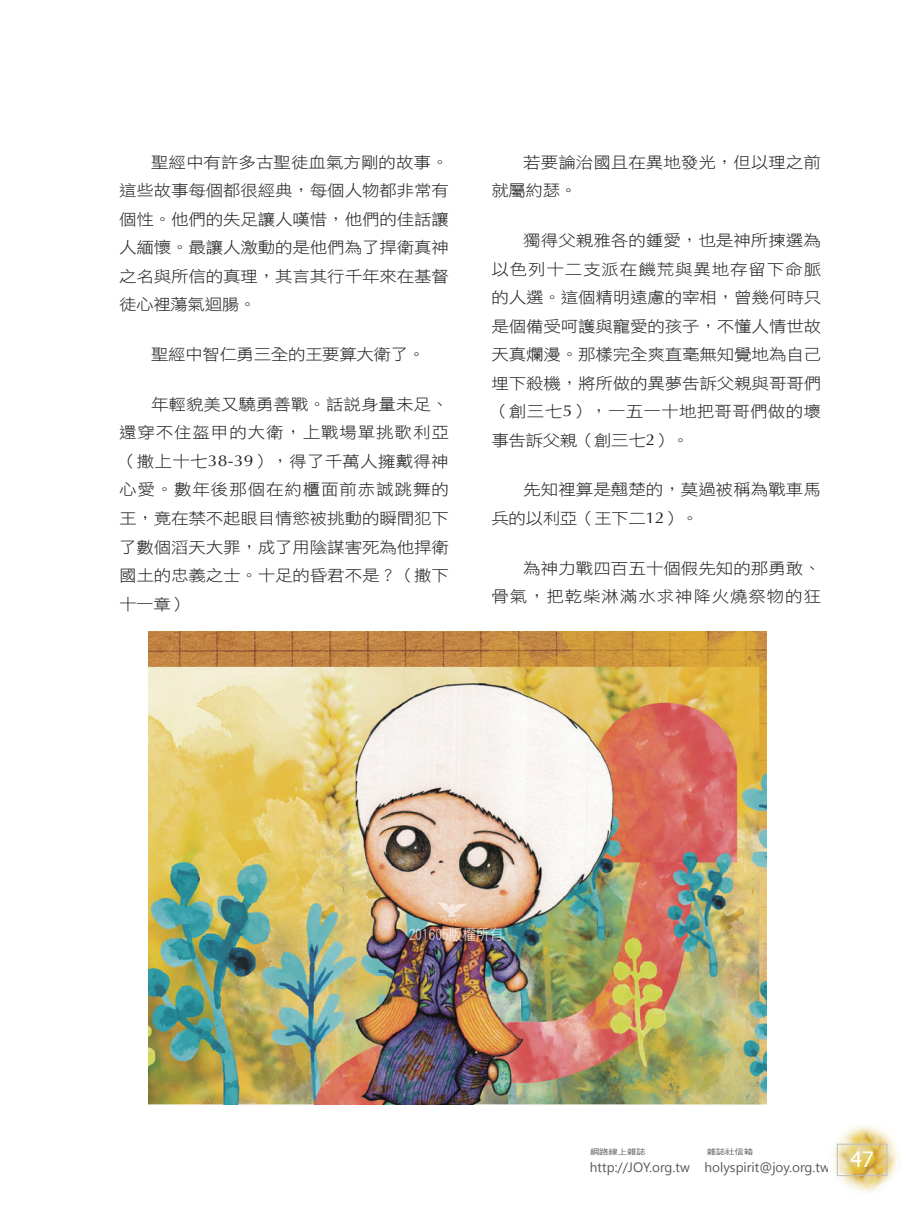
<style>
.page{position:relative;width:919px;height:1217px;background:#fff}
.page>*{position:absolute;margin:0;border:0;box-sizing:border-box;transform-origin:0 0}
.t1{font:15.75px/28.5px "DF Hei W3 WIN BF";letter-spacing:-.01em;color:#231f20;text-align:justify;scale:1.11 1}
.t2{font:15.75px/28.5px "DF Hei W3 WIN BF";letter-spacing:.02em;color:#231f20;text-align:right;scale:1.11 1}
.t3{font:15px "DF Yuan W5 WIN BF";color:#fff;scale:.9 1}
.t4{font:13.5px "Segoe UI";color:#57585a}
.t5{font:7.5px "DF Hei W5 WIN BF";letter-spacing:-.015em;color:#57585a;scale:1.25 1}
.s1{font-family:"Optima"}
</style>
<div class="page">
<img style="left:833px;top:1126px;width:65px;height:66px">
<div style="left:837px;top:1143px;width:50px;height:32px;border:1px solid #bcbdc0"></div>
<img style="left:149px;top:631px;width:617px;height:473px">
<svg style="left:437px;top:901px;width:30px;height:23px"></svg>
<p class="t1" style="left:119px;top:148px;width:298px;text-indent:32px">聖經中有許多古聖徒血氣方剛的故事。這些故事每個都很經典，每個人物都非常有個性。他們的失足讓人嘆惜，他們的佳話讓人緬懷。最讓人激動的是他們為了捍衛真神之名與所信的真理，其言其行千年來在基督徒心裡蕩氣迴腸。</p>
<p class="t1" style="left:151px;top:340px;width:249px">聖經中智仁勇三全的王要算大衛了。</p>
<p class="t1" style="left:119px;top:390px;width:298px;text-indent:32px">年輕貌美又驍勇善戰。話說身量未足、還穿不住盔甲的大衛，上戰場單挑歌利亞（撒上十七<span class="s1">38-39</span>），得了千萬人擁戴得神心愛。數年後那個在約櫃面前赤誠跳舞的王，竟在禁不起眼目情慾被挑動的瞬間犯下了數個滔天大罪，成了用陰謀害死為他捍衛國土的忠義之士。十足的昏君不是？（撒下十一章）</p>
<p class="t1" style="left:491px;top:148px;width:298px;text-indent:32px">若要論治國且在異地發光，但以理之前就屬約瑟。</p>
<p class="t1" style="left:491px;top:226px;width:298px;text-indent:32px">獨得父親雅各的鍾愛，也是神所揀選為以色列十二支派在饑荒與異地存留下命脈的人選。這個精明遠慮的宰相，曾幾何時只是個備受呵護與寵愛的孩子，不懂人情世故天真爛漫。那樣完全爽直毫無知覺地為自己埋下殺機，將所做的異夢告訴父親與哥哥們（創三七<span class="s1">5</span>），一五一十地把哥哥們做的壞事告訴父親（創三七<span class="s1">2</span>）。</p>
<p class="t1" style="left:491px;top:475px;width:298px;text-indent:32px">先知裡算是翹楚的，莫過被稱為戰車馬兵的以利亞（王下二<span class="s1">12</span>）。</p>
<p class="t2" style="left:491px;top:553px;width:298px">為神力戰四百五十個假先知的那勇敢、<br>骨氣，把乾柴淋滿水求神降火燒祭物的狂</p>
<p class="t3" style="left:408px;top:926px;width:106px">201605版權所有</p>
<p class="t5" style="left:590px;top:1147px;width:46px">網路線上雜誌</p>
<p class="t5" style="left:706px;top:1147px;width:39px">雜誌社信箱</p>
<p class="t4" style="left:590px;top:1157px;width:285px">http://JOY.org.tw holyspirit@joy.org.tw <sup>47</sup></p>
</div>
